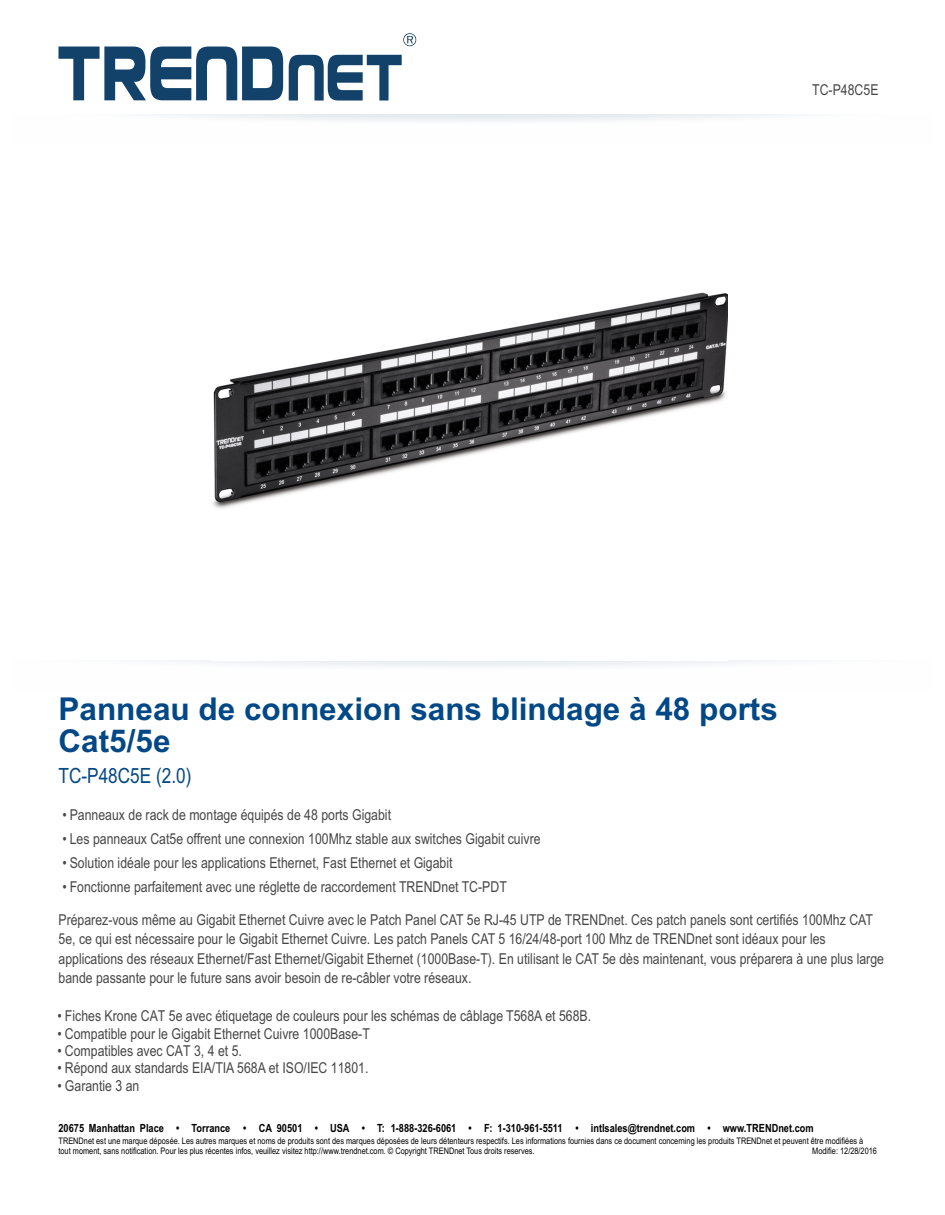
<style>
.page{position:relative;width:945px;height:1215px;background:#fff}
.page>*{position:absolute;margin:0;border:0;box-sizing:border-box;transform-origin:0 0}
.t1{font:700 31.5px/31.5px "Arial";color:#034886}
.t2{font:21px "Arial Narrow";color:#034886}
.t3{font:15px/19.5px "Arial Narrow";color:#464646}
.t4{font:700 11.25px "Arial Narrow";color:#000}
.t5{font:9px/10.8px "Arial Narrow";color:#000}
</style>
<div class="page">
<svg style="left:154px;top:660px;width:642px;height:7px"></svg>
<img style="left:212px;top:292px;width:516px;height:217px">
<svg style="left:59px;top:47px;width:224px;height:53px"></svg>
<svg style="left:289px;top:55px;width:113px;height:46px"></svg>
<svg style="left:403px;top:33px;width:13px;height:13px"></svg>
<svg style="left:171px;top:115px;width:608px;height:6px"></svg>
<p class="t3" style="left:812px;top:82px;width:68px">TC-P48C5E</p>
<h1 class="t1" style="left:58px;top:696px;width:721px">Panneau de connexion sans blindage à 48 ports<br>Cat5/5e</h1>
<h2 class="t2" style="left:58px;top:767px;width:135px">TC-P48C5E (2.0)</h2>
<p class="t3" style="left:62px;top:806px;width:330px">• Panneaux de rack de montage équipés de 48 ports Gigabit</p>
<p class="t3" style="left:62px;top:830px;width:480px">• Les panneaux Cat5e offrent une connexion 100Mhz stable aux switches Gigabit cuivre</p>
<p class="t3" style="left:62px;top:854px;width:392px">• Solution idéale pour les applications Ethernet, Fast Ethernet et Gigabit</p>
<p class="t3" style="left:62px;top:878px;width:446px">• Fonctionne parfaitement avec une réglette de raccordement TRENDnet TC-PDT</p>
<p class="t3" style="left:58px;top:911px;width:827px">Préparez-vous même au Gigabit Ethernet Cuivre avec le Patch Panel CAT 5e RJ-45 UTP de TRENDnet. Ces patch panels sont certifiés 100Mhz CAT 5e, ce qui est nécessaire pour le Gigabit Ethernet Cuivre. Les patch Panels CAT 5 16/24/48-port 100 Mhz de TRENDnet sont idéaux pour les applications des réseaux Ethernet/Fast Ethernet/Gigabit Ethernet (1000Base-T). En utilisant le CAT 5e dès maintenant, vous préparera à une plus large bande passante pour le future sans avoir besoin de re-câbler votre réseaux.</p>
<p class="t3" style="left:58px;top:1007px;width:535px">• Fiches Krone CAT 5e avec étiquetage de couleurs pour les schémas de câblage T568A et 568B.</p>
<p class="t3" style="left:58px;top:1025px;width:314px">• Compatible pour le Gigabit Ethernet Cuivre 1000Base-T</p>
<p class="t3" style="left:58px;top:1042px;width:186px">• Compatibles avec CAT 3, 4 et 5.</p>
<p class="t3" style="left:58px;top:1060px;width:312px">• Répond aux standards EIA/TIA 568A et ISO/IEC 11801.</p>
<p class="t3" style="left:58px;top:1077px;width:83px">• Garantie 3 an</p>
<p class="t4" style="left:58px;top:1124px;width:757px">20675 Manhattan Place • Torrance • CA 90501 • USA • T: 1-888-326-6061 • F: 1-310-961-5511 • intlsales@trendnet.com • www.TRENDnet.com</p>
<p class="t5" style="left:58px;top:1136px;width:806px">TRENDnet est une marque déposée. Les autres marques et noms de produits sont des marques déposées de leurs détenteurs respectifs. Les informations fournies dans ce document concerning les produits TRENDnet et peuvent être modifiées à tout moment, sans notification. Pour les plus récentes infos, veuillez visitez http://www.trendnet.com. © Copyright TRENDnet Tous droits reserves.</p>
<p class="t5" style="left:812px;top:1146px;width:66px">Modifie: 12/28/2016</p>
</div>
